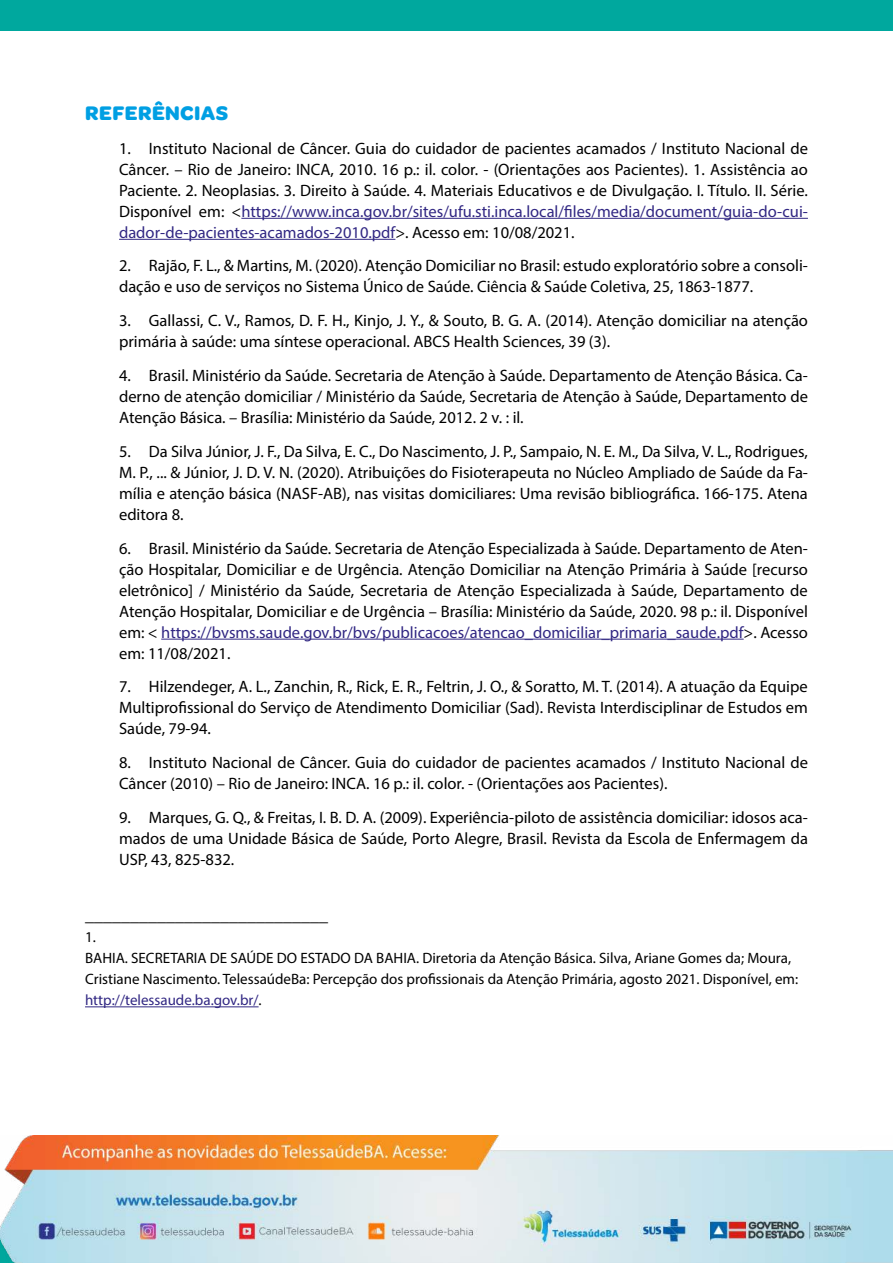
<style>
.page{position:relative;width:893px;height:1263px;background:#fff}
.page>*{position:absolute;margin:0;border:0;box-sizing:border-box;transform-origin:0 0}
.t1{font:700 21px "Omnes";letter-spacing:.02em;color:#009fe3}
.t2{font:18px "Minion Pro";color:#000}
.t3{font:16.5px/21px "Myriad Pro";color:#000;text-align:justify}
.t4{font:15px/21px "Myriad Pro";color:#000}
.s1{color:#312783}
</style>
<div class="page">
<hr style="left:241px;top:218px;width:567px;height:1px;background:#312783">
<hr style="left:119px;top:239px;width:276px;height:1px;background:#312783">
<hr style="left:161px;top:639px;width:583px;height:1px;background:#312783">
<hr style="left:85px;top:1006px;width:174px;height:1px;background:#312783">
<div style="left:0;top:0;width:893px;height:30px;background:#00a89e"></div>
<img style="left:0;top:1135px;width:893px;height:128px">
<p class="t1" style="left:85px;top:98px;width:144px">REFERÊNCIAS</p>
<p class="t3" style="left:119px;top:137px;width:690px">1. Instituto Nacional de Câncer. Guia do cuidador de pacientes acamados / Instituto Nacional de Câncer. – Rio de Janeiro: INCA, 2010. 16 p.: il. color. - (Orientações aos Pacientes). 1. Assistência ao Paciente. 2. Neoplasias. 3. Direito à Saúde. 4. Materiais Educativos e de Divulgação. I. Título. II. Série.<br>Disponível em: &lt;<span class="s1">https://www.inca.gov.br/sites/ufu.sti.inca.local/files/media/document/guia-do-cui&shy;dador-de-pacientes-acamados-2010.pdf</span>&gt;. Acesso em: 10/08/2021.</p>
<p class="t3" style="left:119px;top:255px;width:690px">2. Rajão, F. L., &amp; Martins, M. (2020). Atenção Domiciliar no Brasil: estudo exploratório sobre a consoli&shy;dação e uso de serviços no Sistema Único de Saúde. Ciência &amp; Saúde Coletiva, 25, 1863-1877.</p>
<p class="t3" style="left:119px;top:310px;width:690px">3. Gallassi, C. V., Ramos, D. F. H., Kinjo, J. Y., &amp; Souto, B. G. A. (2014). Atenção domiciliar na atenção primária à saúde: uma síntese operacional. ABCS Health Sciences, 39 (3).</p>
<p class="t3" style="left:119px;top:365px;width:690px">4. Brasil. Ministério da Saúde. Secretaria de Atenção à Saúde. Departamento de Atenção Básica. Ca&shy;derno de atenção domiciliar / Ministério da Saúde, Secretaria de Atenção à Saúde, Departamento de Atenção Básica. – Brasília: Ministério da Saúde, 2012. 2 v. : il.</p>
<p class="t3" style="left:119px;top:440px;width:690px">5. Da Silva Júnior, J. F., Da Silva, E. C., Do Nascimento, J. P., Sampaio, N. E. M., Da Silva, V. L., Rodrigues, M. P., ... &amp; Júnior, J. D. V. N. (2020). Atribuições do Fisioterapeuta no Núcleo Ampliado de Saúde da Fa&shy;mília e atenção básica (NASF-AB), nas visitas domiciliares: Uma revisão bibliográfica. 166-175. Atena editora 8.</p>
<p class="t3" style="left:119px;top:537px;width:690px">6. Brasil. Ministério da Saúde. Secretaria de Atenção Especializada à Saúde. Departamento de Aten&shy;ção Hospitalar, Domiciliar e de Urgência. Atenção Domiciliar na Atenção Primária à Saúde [recurso eletrônico] / Ministério da Saúde, Secretaria de Atenção Especializada à Saúde, Departamento de Atenção Hospitalar, Domiciliar e de Urgência – Brasília: Ministério da Saúde, 2020. 98 p.: il. Disponível em: &lt; <span class="s1">https://bvsms.saude.gov.br/bvs/publicacoes/atencao_domiciliar_primaria_saude.pdf</span>&gt;. Acesso em: 11/08/2021.</p>
<p class="t3" style="left:119px;top:676px;width:690px">7. Hilzendeger, A. L., Zanchin, R., Rick, E. R., Feltrin, J. O., &amp; Soratto, M. T. (2014). A atuação da Equipe Multiprofissional do Serviço de Atendimento Domiciliar (Sad). Revista Interdisciplinar de Estudos em Saúde, 79-94.</p>
<p class="t3" style="left:119px;top:752px;width:690px">8. Instituto Nacional de Câncer. Guia do cuidador de pacientes acamados / Instituto Nacional de<br>Câncer (2010) – Rio de Janeiro: INCA. 16 p.: il. color. - (Orientações aos Pacientes).</p>
<p class="t3" style="left:119px;top:806px;width:690px">9. Marques, G. Q., &amp; Freitas, I. B. D. A. (2009). Experiência-piloto de assistência domiciliar: idosos aca&shy;mados de uma Unidade Básica de Saúde, Porto Alegre, Brasil. Revista da Escola de Enfermagem da USP, 43, 825-832.</p>
<p class="t2" style="left:85px;top:903px;width:244px">___________________________</p>
<p class="t4" style="left:85px;top:926px;width:715px">1.<br>BAHIA. SECRETARIA DE SAÚDE DO ESTADO DA BAHIA. Diretoria da Atenção Básica. Silva, Ariane Gomes da; Moura, Cristiane Nascimento. TelessaúdeBa: Percepção dos profissionais da Atenção Primária, agosto 2021. Disponível, em: <span class="s1">http://telessaude.ba.gov.br/</span>.</p>
</div>
